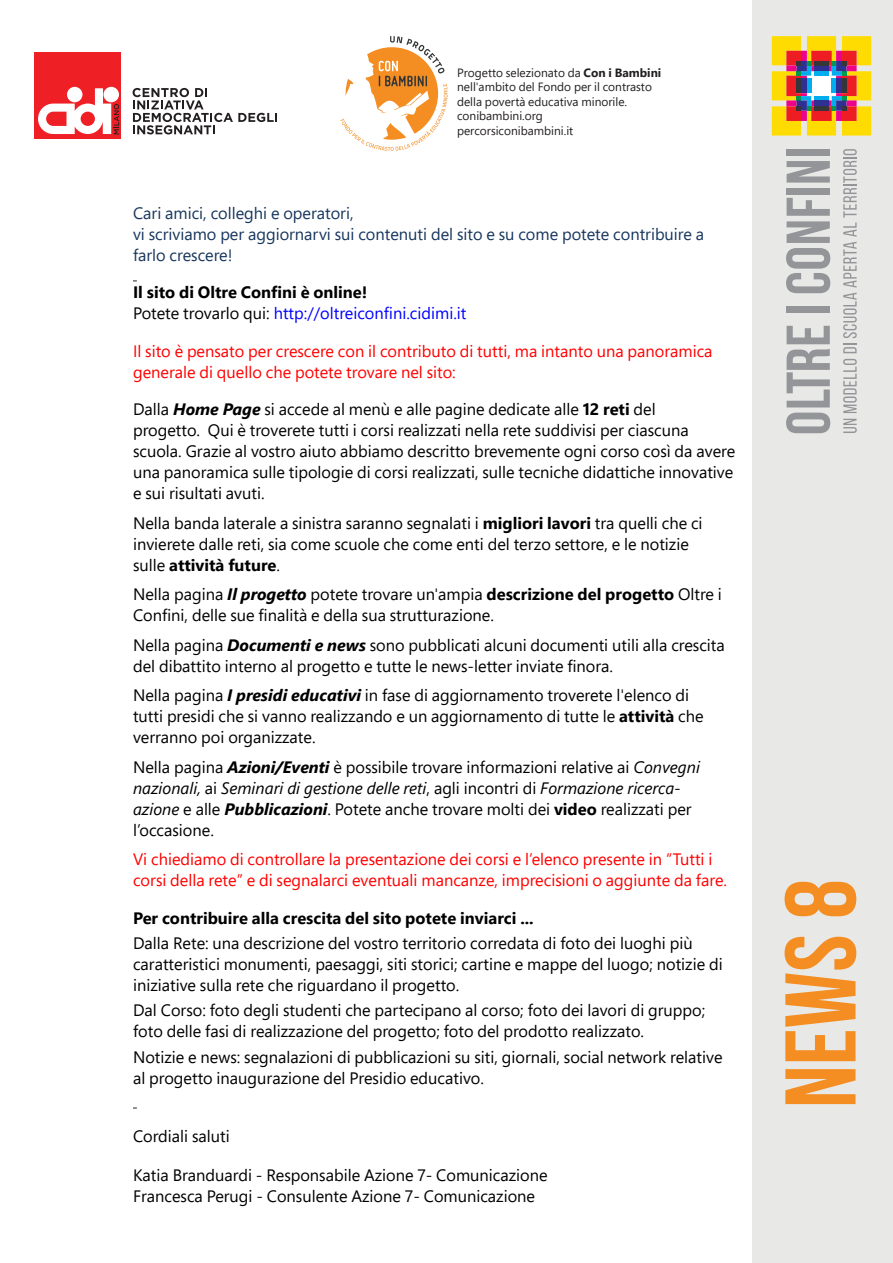
<style>
.page{position:relative;width:893px;height:1263px;background:#fff}
.page>*{position:absolute;margin:0;border:0;box-sizing:border-box;transform-origin:0 0}
.t1{font:700 100.2px "Bebas Neue";color:#f48e23}
.t2{font:16.5px/21px "Segoe Pro";color:#000}
.t3{font:16.5px/21px "Segoe Pro";color:#f00}
.t4{font:16.5px/21px "Segoe Pro";color:#17365d}
.t5{font:16.5px/21px "Segoe Pro";color:#00f}
.t6{font:700 16.5px "Segoe Pro";color:#000}
.t7{font:12px/14.4px "Segoe Pro";color:#231f20}
.s1{font-weight:700}
.s2{font-weight:700;color:#000}
.s3{color:#000}
.s4{font-weight:700;font-style:italic}
.s5{font-style:italic}
</style>
<div class="page">
<div style="left:753px;top:0;width:140px;height:1263px;background:#e8e9e7"></div>
<svg style="left:772px;top:36px;width:99px;height:100px;background:#d39d48"></svg>
<div style="left:814px;top:71px;width:15px;height:5px;background:#00aeef"></div>
<div style="left:814px;top:65px;width:15px;height:6px;background:#2e3092"></div>
<hr style="left:814px;top:61px;width:15px;height:4px;background:#363539">
<svg style="left:843px;top:419px;width:14px;height:14px"></svg>
<svg style="left:843px;top:359px;width:14px;height:54px"></svg>
<svg style="left:843px;top:344px;width:14px;height:9px"></svg>
<svg style="left:843px;top:149px;width:14px;height:189px"></svg>
<svg style="left:786px;top:413px;width:44px;height:20px"></svg>
<svg style="left:787px;top:326px;width:43px;height:81px"></svg>
<div style="left:787px;top:306px;width:43px;height:7px;background:#939598"></div>
<svg style="left:786px;top:198px;width:44px;height:95px"></svg>
<div style="left:787px;top:188px;width:43px;height:7px;background:#939598"></div>
<svg style="left:787px;top:161px;width:43px;height:22px"></svg>
<div style="left:787px;top:149px;width:43px;height:6px;background:#939598"></div>
<div style="left:34px;top:52px;width:87px;height:87px;background:#ee2026"></div>
<svg style="left:38px;top:88px;width:81px;height:46px"></svg>
<svg style="left:133px;top:88px;width:144px;height:46px"></svg>
<svg style="left:340px;top:36px;width:108px;height:115px"></svg>
<p class="t7" style="left:457px;top:65px;width:206px">Progetto selezionato da <span class="s1">Con i Bambini </span>nell'ambito del Fondo per il contrasto della povertà educativa minorile. conibambini.org percorsiconibambini.it</p>
<p class="t4" style="left:133px;top:202px;width:573px">Cari amici, colleghi e operatori,<br>vi scriviamo per aggiornarvi sui contenuti del sito e su come potete contribuire a farlo crescere!</p>
<p class="t5" style="left:133px;top:281px;width:335px"><span class="s2">Il sito di Oltre Confini è online!<br></span><span class="s3">Potete trovarlo qui:</span> http://oltreiconfini.cidimi.it</p>
<p class="t3" style="left:133px;top:340px;width:581px">Il sito è pensato per crescere con il contributo di tutti, ma intanto una panoramica generale di quello che potete trovare nel sito:</p>
<p class="t2" style="left:133px;top:398px;width:604px">Dalla <span class="s4">Home Page</span> si accede al menù e alle pagine dedicate alle <span class="s1">12 reti</span> del<br>progetto. Qui è troverete tutti i corsi realizzati nella rete suddivisi per ciascuna scuola. Grazie al vostro aiuto abbiamo descritto brevemente ogni corso così da avere una panoramica sulle tipologie di corsi realizzati, sulle tecniche didattiche innovative e sui risultati avuti.</p>
<p class="t2" style="left:133px;top:512px;width:571px">Nella banda laterale a sinistra saranno segnalati i <span class="s1">migliori lavori</span> tra quelli che ci invierete dalle reti, sia come scuole che come enti del terzo settore, e le notizie sulle <span class="s1">attività future</span>.</p>
<p class="t2" style="left:133px;top:583px;width:590px">Nella pagina <span class="s4">Il progetto</span> potete trovare un'ampia <span class="s1">descrizione del progetto</span> Oltre i<br>Confini, delle sue finalità e della sua strutturazione.</p>
<p class="t2" style="left:133px;top:634px;width:593px">Nella pagina <span class="s4">Documenti e news</span> sono pubblicati alcuni documenti utili alla crescita del dibattito interno al progetto e tutte le news-letter inviate finora.</p>
<p class="t2" style="left:133px;top:684px;width:572px">Nella pagina <span class="s4">I presidi educativi</span> in fase di aggiornamento troverete l'elenco di tutti presidi che si vanno realizzando e un aggiornamento di tutte le <span class="s1">attività</span> che verranno poi organizzate.</p>
<p class="t2" style="left:133px;top:756px;width:568px">Nella pagina <span class="s4">Azioni/Eventi</span> è possibile trovare informazioni relative ai <span class="s5">Convegni nazionali,</span> ai <span class="s5">Seminari di gestione delle reti</span>, agli incontri di <span class="s5">Formazione ricerca&shy;azione</span> e alle <span class="s4">Pubblicazioni</span>. Potete anche trovare molti dei <span class="s1">video</span> realizzati per l’occasione.</p>
<p class="t3" style="left:133px;top:848px;width:595px">Vi chiediamo di controllare la presentazione dei corsi e l’elenco presente in “Tutti i corsi della rete” e di segnalarci eventuali mancanze, imprecisioni o aggiunte da fare.</p>
<p class="t6" style="left:133px;top:906px;width:402px">Per contribuire alla crescita del sito potete inviarci ...</p>
<p class="t2" style="left:133px;top:932px;width:591px">Dalla Rete: una descrizione del vostro territorio corredata di foto dei luoghi più caratteristici monumenti, paesaggi, siti storici; cartine e mappe del luogo; notizie di iniziative sulla rete che riguardano il progetto.</p>
<p class="t2" style="left:133px;top:999px;width:574px">Dal Corso: foto degli studenti che partecipano al corso; foto dei lavori di gruppo; foto delle fasi di realizzazione del progetto; foto del prodotto realizzato.</p>
<p class="t2" style="left:133px;top:1046px;width:591px">Notizie e news: segnalazioni di pubblicazioni su siti, giornali, social network relative al progetto inaugurazione del Presidio educativo.</p>
<p class="t2" style="left:133px;top:1125px;width:98px">Cordiali saluti</p>
<p class="t2" style="left:133px;top:1164px;width:416px">Katia Branduardi - Responsabile Azione 7- Comunicazione<br>Francesca Perugi - Consulente Azione 7- Comunicazione</p>
<h1 class="t1" style="left:766px;top:1108px;width:230px;rotate:-90deg">News 8</h1>
</div>
